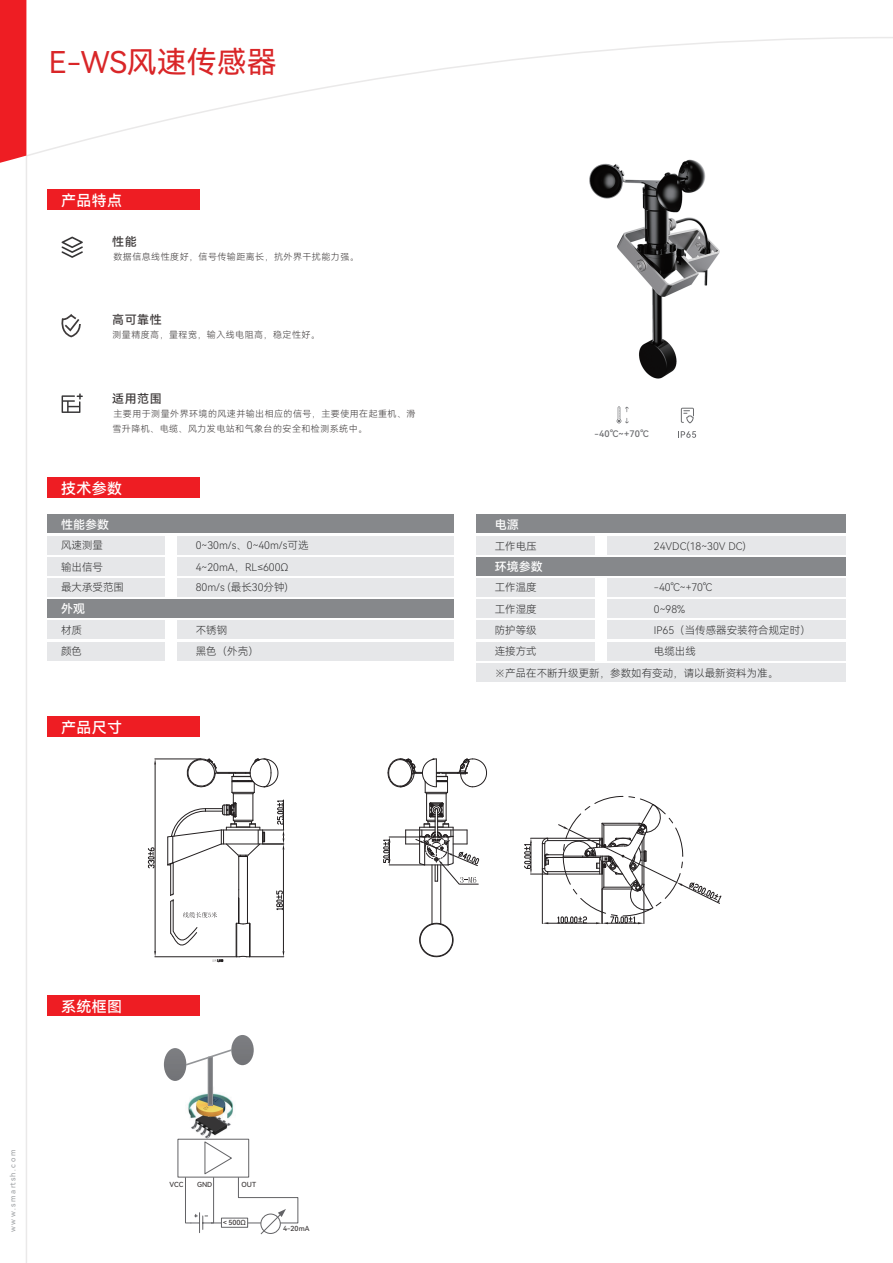
<style>
.page{position:relative;width:893px;height:1263px;background:#fff}
.page>*{position:absolute;margin:0;border:0;box-sizing:border-box;transform-origin:0 0}
.t1{font:30px "Harmony OS Sans SC";color:#d92628}
.t2{font:15px "Harmony OS Sans SC Medium";letter-spacing:.025em;color:#fff}
.t3{font:12px "Harmony OS Sans SC Medium";color:#fff}
.t4{font:12px "Harmony OS Sans SC Medium";letter-spacing:.05em;color:#3e3a3a}
.t5{font:10.5px/21.5px "Harmony OS Sans SC Light";color:#333334}
.t6{font:9px/15px "Harmony OS Sans SC Light";letter-spacing:.05em;color:#3e3a3a}
.t7{font:9px "Harmony OS Sans SC Medium";color:#6c6d70}
.t8{font:7.5px "Harmony OS Sans SC";letter-spacing:.2em;color:#989b9e}
.t9{font:7.05px "Harmony OS Sans SC Medium";color:#3e3a3a}
</style>
<div class="page">
<div style="left:0;top:0;width:26px;height:163px;background:#ee1d23"></div>
<img style="left:589px;top:159px;width:131px;height:220px">
<div style="left:47px;top:189px;width:153px;height:21px;background:#ee1d23"></div>
<div style="left:47px;top:716px;width:153px;height:21px;background:#ee1d23"></div>
<div style="left:47px;top:995px;width:153px;height:21px;background:#ee1d23"></div>
<div style="left:47px;top:557px;width:407px;height:19px;background:#e6e7e9"></div>
<div style="left:47px;top:477px;width:153px;height:21px;background:#ee1d23"></div>
<div style="left:47px;top:536px;width:407px;height:19px;background:#e6e7e9"></div>
<div style="left:47px;top:578px;width:407px;height:19px;background:#e6e7e9"></div>
<div style="left:47px;top:514px;width:407px;height:19px;background:#86888b"></div>
<div style="left:477px;top:536px;width:369px;height:19px;background:#e6e7e9"></div>
<div style="left:477px;top:514px;width:369px;height:19px;background:#86888b"></div>
<div style="left:47px;top:620px;width:407px;height:19px;background:#e6e7e9"></div>
<div style="left:47px;top:642px;width:407px;height:19px;background:#e6e7e9"></div>
<div style="left:165px;top:535px;width:12px;height:126px;background:#fff"></div>
<div style="left:477px;top:663px;width:369px;height:19px;background:#e6e7e9"></div>
<div style="left:477px;top:578px;width:369px;height:19px;background:#e6e7e9"></div>
<div style="left:477px;top:599px;width:369px;height:19px;background:#e6e7e9"></div>
<div style="left:477px;top:620px;width:369px;height:19px;background:#e6e7e9"></div>
<div style="left:477px;top:642px;width:369px;height:19px;background:#e6e7e9"></div>
<svg style="left:61px;top:314px;width:20px;height:24px"></svg>
<svg style="left:678px;top:431px;width:18px;height:7px"></svg>
<svg style="left:617px;top:406px;width:12px;height:17px"></svg>
<div style="left:47px;top:599px;width:407px;height:19px;background:#86888b"></div>
<div style="left:595px;top:534px;width:12px;height:128px;background:#fff"></div>
<div style="left:477px;top:557px;width:369px;height:19px;background:#86888b"></div>
<svg style="left:147px;top:758px;width:295px;height:204px"></svg>
<svg style="left:212px;top:958px;width:11px;height:5px"></svg>
<hr style="left:170px;top:864px;width:1px;height:31px;background:#231f20">
<hr style="left:173px;top:863px;width:1px;height:31px;background:#231f20">
<hr style="left:236px;top:923px;width:1px;height:34px;background:#231f20">
<hr style="left:238px;top:856px;width:1px;height:34px;background:#231f20">
<hr style="left:238px;top:890px;width:1px;height:33px;background:#231f20">
<div style="left:247px;top:856px;width:1px;height:34px;border:1px solid #231f20"></div>
<hr style="left:247px;top:890px;width:1px;height:33px;background:#231f20">
<hr style="left:249px;top:923px;width:1px;height:34px;background:#231f20">
<hr style="left:250px;top:924px;width:1px;height:32px;background:#231f20">
<hr style="left:432px;top:865px;width:1px;height:59px;background:#231f20">
<hr style="left:440px;top:865px;width:1px;height:59px;background:#231f20">
<svg style="left:419px;top:918px;width:35px;height:44px"></svg>
<svg style="left:235px;top:955px;width:16px;height:3px"></svg>
<svg style="left:235px;top:922px;width:16px;height:3px"></svg>
<hr style="left:250px;top:956px;width:34px;height:1px;background:#231f20">
<hr style="left:283px;top:849px;width:1px;height:102px;background:#231f20">
<svg style="left:275px;top:890px;width:8px;height:20px"></svg>
<hr style="left:155px;top:759px;width:46px;height:1px;background:#231f20">
<hr style="left:155px;top:956px;width:81px;height:1px;background:#231f20">
<hr style="left:155px;top:764px;width:1px;height:187px;background:#231f20">
<svg style="left:154px;top:951px;width:2px;height:6px"></svg>
<svg style="left:148px;top:847px;width:7px;height:22px"></svg>
<svg style="left:167px;top:758px;width:117px;height:108px"></svg>
<svg style="left:382px;top:758px;width:105px;height:127px"></svg>
<svg style="left:170px;top:893px;width:47px;height:58px"></svg>
<svg style="left:524px;top:795px;width:198px;height:130px"></svg>
<img style="left:185px;top:1085px;width:57px;height:54px">
<svg style="left:197px;top:1116px;width:29px;height:15px"></svg>
<div style="left:178px;top:1139px;width:71px;height:38px;border:1px solid #636366"></div>
<div style="left:221px;top:1218px;width:27px;height:10px;border:1px solid #636366"></div>
<svg style="left:185px;top:1141px;width:47px;height:92px"></svg>
<svg style="left:238px;top:1177px;width:61px;height:58px"></svg>
<svg style="left:164px;top:1035px;width:90px;height:46px"></svg>
<hr style="left:208px;top:1057px;width:4px;height:48px;background:#77787c">
<div style="left:208px;top:1057px;width:5px;height:48px;border:1px solid #939598"></div>
<svg style="left:61px;top:237px;width:22px;height:21px"></svg>
<svg style="left:62px;top:393px;width:21px;height:20px"></svg>
<svg style="left:681px;top:408px;width:13px;height:15px"></svg>
<h1 class="t1" style="left:49px;top:41px;width:230px">E-WS风速传感器</h1>
<h2 class="t2" style="left:61px;top:190px;width:63px">产品特点</h2>
<p class="t4" style="left:112px;top:234px;width:26px">性能</p>
<p class="t6" style="left:114px;top:249px;width:247px">数据信息线性度好，信号传输距离长，抗外界干扰能力强。</p>
<p class="t4" style="left:112px;top:311px;width:51px">高可靠性</p>
<p class="t6" style="left:112px;top:327px;width:209px">测量精度高，量程宽，输入线电阻高，稳定性好。</p>
<p class="t4" style="left:112px;top:390px;width:51px">适用范围</p>
<p class="t6" style="left:112px;top:406px;width:305px">主要用于测量外界环境的风速并输出相应的信号，主要使用在起重机、滑雪升降机、电缆、风力发电站和气象台的安全和检测系统中。</p>
<h2 class="t2" style="left:61px;top:478px;width:63px">技术参数</h2>
<p class="t3" style="left:61px;top:516px;width:49px">性能参数</p>
<p class="t5" style="left:61px;top:534px;width:43px">风速测量</p>
<p class="t5" style="left:196px;top:534px;width:114px">0~30m/s、0~40m/s可选</p>
<p class="t5" style="left:61px;top:556px;width:43px">输出信号</p>
<p class="t5" style="left:196px;top:556px;width:94px">4~20mA，RL≤600Ω</p>
<p class="t5" style="left:61px;top:576px;width:64px">最大承受范围</p>
<p class="t5" style="left:196px;top:576px;width:94px">80m/s (最长30分钟)</p>
<p class="t3" style="left:61px;top:601px;width:25px">外观</p>
<p class="t5" style="left:61px;top:619px;width:22px">材质</p>
<p class="t5" style="left:196px;top:619px;width:33px">不锈钢</p>
<p class="t5" style="left:61px;top:640px;width:22px">颜色</p>
<p class="t5" style="left:196px;top:640px;width:64px">黑色（外壳）</p>
<h2 class="t2" style="left:61px;top:717px;width:63px">产品尺寸</h2>
<p class="t7" style="left:594px;top:428px;width:56px">-40℃~+70℃</p>
<p class="t3" style="left:495px;top:516px;width:25px">电源</p>
<p class="t5" style="left:495px;top:535px;width:43px">工作电压</p>
<p class="t5" style="left:654px;top:535px;width:93px">24VDC(18~30V DC)</p>
<p class="t3" style="left:495px;top:558px;width:49px">环境参数</p>
<p class="t5" style="left:495px;top:577px;width:43px">工作温度工作湿度</p>
<p class="t5" style="left:495px;top:619px;width:43px">防护等级连接方式</p>
<p class="t5" style="left:654px;top:577px;width:60px">-40℃~+70℃</p>
<p class="t5" style="left:654px;top:598px;width:33px">0~98%</p>
<p class="t5" style="left:654px;top:619px;width:158px">IP65（当传感器安装符合规定时）</p>
<p class="t5" style="left:654px;top:640px;width:43px">电缆出线</p>
<p class="t5" style="left:495px;top:662px;width:285px">※产品在不断升级更新，参数如有变动，请以最新资料为准。</p>
<h2 class="t2" style="left:61px;top:996px;width:63px">系统框图</h2>
<p class="t8" style="left:8px;top:1232px;width:83px;rotate:-90deg">www.smartsh.com</p>
<p class="t9" style="left:169px;top:1179px;width:15px">VCC</p>
<p class="t9" style="left:197px;top:1179px;width:17px">GND</p>
<p class="t9" style="left:242px;top:1179px;width:16px">OUT</p>
<p class="t9" style="left:221px;top:1218px;width:26px">＜500Ω</p>
<p class="t9" style="left:283px;top:1223px;width:28px">4-20mA</p>
</div>
